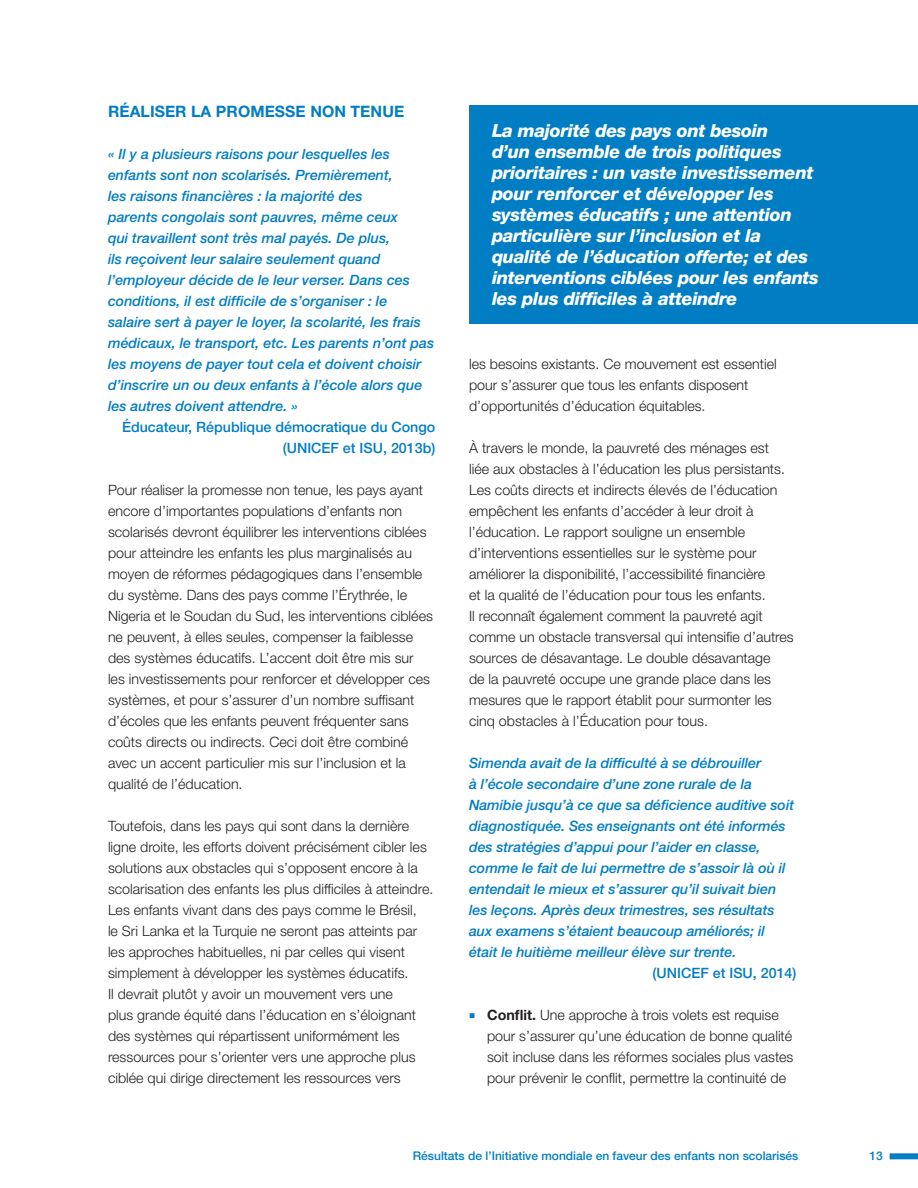
<style>
.page{position:relative;width:918px;height:1188px;background:#fff}
.page>*{position:absolute;margin:0;border:0;box-sizing:border-box;transform-origin:0 0}
.t1{font:italic 800 18px/21px "Helvetica Neue LT Std";letter-spacing:-.02em;color:#fff}
.t2{font:700 15.75px "Helvetica Neue LT Std";letter-spacing:.005em;color:#007dc3}
.t3{font:300 14.25px/21px "Helvetica Neue LT Std";color:#231f20}
.t4{font:italic 500 14.25px/21px "Helvetica Neue LT Std";color:#007dc3}
.t5{font:500 14.25px/21px "Helvetica Neue LT Std";color:#007dc3;text-align:right}
.t6{font:500 12px "Helvetica Neue LT Std";color:#007dc3}
.s1{font-weight:700}
</style>
<div class="page">
<div style="left:890px;top:1153px;width:28px;height:6px;background:#007dc3"></div>
<div style="left:469px;top:105px;width:449px;height:219px;background:#007dc3"></div>
<p class="t2" style="left:108px;top:102px;width:298px">RÉALISER LA PROMESSE NON TENUE</p>
<p class="t4" style="left:108px;top:143px;width:328px">« Il y a plusieurs raisons pour lesquelles les enfants sont non scolarisés. Premièrement,<br>les raisons financières : la majorité des<br>parents congolais sont pauvres, même ceux<br>qui travaillent sont très mal payés. De plus,<br>ils reçoivent leur salaire seulement quand l’employeur décide de le leur verser. Dans ces conditions, il est difficile de s’organiser : le<br>salaire sert à payer le loyer, la scolarité, les frais médicaux, le transport, etc. Les parents n’ont pas les moyens de payer tout cela et doivent choisir d’inscrire un ou deux enfants à l’école alors que les autres doivent attendre. »</p>
<p class="t5" style="left:122px;top:416px;width:315px">Éducateur, République démocratique du Congo (UNICEF et ISU, 2013b)</p>
<p class="t3" style="left:108px;top:479px;width:326px">Pour réaliser la promesse non tenue, les pays ayant encore d’importantes populations d’enfants non scolarisés devront équilibrer les interventions ciblées pour atteindre les enfants les plus marginalisés au moyen de réformes pédagogiques dans l’ensemble du système. Dans des pays comme l’Érythrée, le Nigeria et le Soudan du Sud, les interventions ciblées ne peuvent, à elles seules, compenser la faiblesse des systèmes éducatifs. L’accent doit être mis sur les investissements pour renforcer et développer ces systèmes, et pour s’assurer d’un nombre suffisant d’écoles que les enfants peuvent fréquenter sans coûts directs ou indirects. Ceci doit être combiné avec un accent particulier mis sur l’inclusion et la qualité de l’éducation.</p>
<p class="t3" style="left:108px;top:815px;width:327px">Toutefois, dans les pays qui sont dans la dernière ligne droite, les efforts doivent précisément cibler les solutions aux obstacles qui s’opposent encore à la scolarisation des enfants les plus difficiles à atteindre.<br>Les enfants vivant dans des pays comme le Brésil,<br>le Sri Lanka et la Turquie ne seront pas atteints par les approches habituelles, ni par celles qui visent simplement à développer les systèmes éducatifs.<br>Il devrait plutôt y avoir un mouvement vers une<br>plus grande équité dans l’éducation en s’éloignant des systèmes qui répartissent uniformément les ressources pour s’orienter vers une approche plus ciblée qui dirige directement les ressources vers</p>
<p class="t1" style="left:492px;top:120px;width:328px">La majorité des pays ont besoin<br>d’un ensemble de trois politiques prioritaires : un vaste investissement pour renforcer et développer les systèmes éducatifs ; une attention particulière sur l’inclusion et la qualité de l’éducation offerte; et des interventions ciblées pour les enfants les plus difficiles à atteindre</p>
<p class="t3" style="left:469px;top:353px;width:309px">les besoins existants. Ce mouvement est essentiel pour s’assurer que tous les enfants disposent d’opportunités d’éducation équitables.</p>
<p class="t3" style="left:469px;top:437px;width:326px">À travers le monde, la pauvreté des ménages est<br>liée aux obstacles à l’éducation les plus persistants.<br>Les coûts directs et indirects élevés de l’éducation empêchent les enfants d’accéder à leur droit à l’éducation. Le rapport souligne un ensemble d’interventions essentielles sur le système pour améliorer la disponibilité, l’accessibilité financière<br>et la qualité de l’éducation pour tous les enfants.<br>Il reconnaît également comment la pauvreté agit comme un obstacle transversal qui intensifie d’autres sources de désavantage. Le double désavantage<br>de la pauvreté occupe une grande place dans les mesures que le rapport établit pour surmonter les cinq obstacles à l’Éducation pour tous.</p>
<p class="t4" style="left:469px;top:753px;width:326px">Simenda avait de la difficulté à se débrouiller<br>à l’école secondaire d’une zone rurale de la Namibie jusqu’à ce que sa déficience auditive soit diagnostiquée. Ses enseignants ont été informés des stratégies d’appui pour l’aider en classe, comme le fait de lui permettre de s’assoir là où il entendait le mieux et s’assurer qu’il suivait bien les leçons. Après deux trimestres, ses résultats aux examens s’étaient beaucoup améliorés; il était le huitième meilleur élève sur trente.</p>
<p class="t5" style="left:653px;top:963px;width:145px">(UNICEF et ISU, 2014)</p>
<p class="t3" style="left:487px;top:1004px;width:308px;text-indent:-18px"><sup>m</sup> <span class="s1">CONFLIT.</span> Une approche à trois volets est requise pour s’assurer qu’une éducation de bonne qualité soit incluse dans les réformes sociales plus vastes pour prévenir le conflit, permettre la continuité de</p>
<p class="t6" style="left:413px;top:1149px;width:387px">Résultats de l’Initiative mondiale en faveur des enfants non scolarisés</p>
<p class="t6" style="left:869px;top:1149px;width:15px">13</p>
</div>
